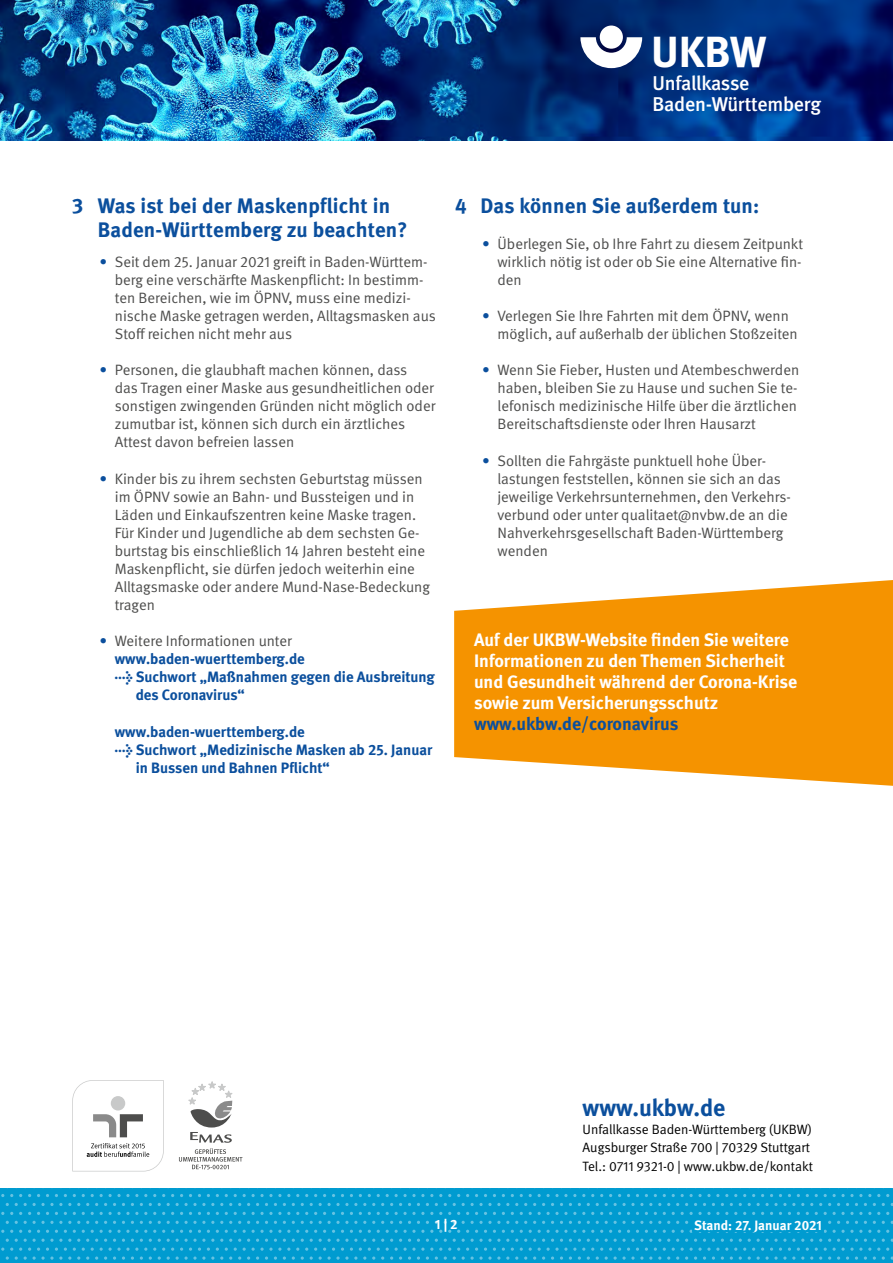
<style>
.page{position:relative;width:893px;height:1263px;background:#fff}
.page>*{position:absolute;margin:0;border:0;box-sizing:border-box;transform-origin:0 0}
.t1{font:700 43.5px "DGUV Meta";color:#fff}
._24pt_Unter-Übersc{font:700 24px "DGUV Meta";color:#0b4f9d}
.Einzug_und_blaue_Pun{font:700 21px/24px "DGUV Meta";letter-spacing:.01em;color:#0b4f9d}
.t2{font:500 19.95px "DGUV Meta";letter-spacing:-.015em;color:#fff}
.Einzug_und_blaue_Pun-2{font:700 18px/21px "DGUV Meta";color:#fff}
.t3{font:15px/18px "DGUV Meta";color:#4d4d4c}
.Einzug_und_blaue_Pun-3{font:700 15px/18px "DGUV Meta";color:#0b4f9d}
._24pt_Unter-Übersc-2{font:13.5px "DGUV Meta";letter-spacing:-.005em;color:#000}
.Fließtext{font:700 13.5px "DGUV Meta";color:#fff}
.s1{font-weight:700;color:#0b4f9d}
.s2{font-weight:400;color:#4d4d4c}
.s3{color:#0b4f9d}
</style>
<div class="page">
<div style="left:0;top:1188px;width:893px;height:75px;background:#009bd0"></div>
<svg style="left:243px;top:1194px;width:38px;height:3px"></svg>
<svg style="left:386px;top:1194px;width:47px;height:3px"></svg>
<svg style="left:538px;top:1194px;width:38px;height:3px"></svg>
<svg style="left:681px;top:1194px;width:38px;height:3px"></svg>
<svg style="left:824px;top:1194px;width:38px;height:3px"></svg>
<svg style="left:243px;top:1212px;width:38px;height:3px"></svg>
<svg style="left:386px;top:1212px;width:47px;height:3px"></svg>
<svg style="left:538px;top:1212px;width:38px;height:3px"></svg>
<svg style="left:681px;top:1212px;width:38px;height:3px"></svg>
<svg style="left:824px;top:1212px;width:38px;height:3px"></svg>
<svg style="left:176px;top:1203px;width:38px;height:3px"></svg>
<svg style="left:319px;top:1203px;width:38px;height:3px"></svg>
<svg style="left:462px;top:1203px;width:38px;height:3px"></svg>
<svg style="left:605px;top:1203px;width:38px;height:3px"></svg>
<svg style="left:748px;top:1203px;width:38px;height:3px"></svg>
<svg style="left:176px;top:1221px;width:38px;height:3px"></svg>
<svg style="left:319px;top:1221px;width:38px;height:3px"></svg>
<svg style="left:462px;top:1221px;width:38px;height:3px"></svg>
<svg style="left:605px;top:1221px;width:38px;height:3px"></svg>
<svg style="left:171px;top:1230px;width:356px;height:30px"></svg>
<svg style="left:529px;top:1230px;width:182px;height:30px"></svg>
<svg style="left:712px;top:1230px;width:173px;height:30px"></svg>
<svg style="left:886px;top:1230px;width:7px;height:30px"></svg>
<svg style="left:100px;top:1194px;width:38px;height:3px"></svg>
<svg style="left:100px;top:1212px;width:38px;height:3px"></svg>
<svg style="left:33px;top:1203px;width:38px;height:3px"></svg>
<svg style="left:33px;top:1221px;width:38px;height:3px"></svg>
<svg style="left:1px;top:1230px;width:169px;height:30px"></svg>
<img style="left:0;top:0;width:893px;height:140px">
<div style="left:600px;top:26px;width:23px;height:23px;background:#fff;border-radius:50%"></div>
<svg style="left:580px;top:37px;width:62px;height:31px"></svg>
<svg style="left:454px;top:580px;width:439px;height:206px;fill:#f59300"></svg>
<svg style="left:179px;top:1081px;width:64px;height:88px"></svg>
<svg style="left:72px;top:1080px;width:92px;height:91px"></svg>
<div style="left:692px;top:1217px;width:132px;height:15px;background:#009bd0"></div>
<p class="t1" style="left:651px;top:26px;width:117px">UKBW</p>
<p class="t2" style="left:652px;top:71px;width:99px">Unfallkasse</p>
<p class="t2" style="left:652px;top:92px;width:170px">Baden-Württemberg</p>
<p class="Einzug_und_blaue_Pun" style="left:98px;top:194px;width:311px;text-indent:-26px">3 Was ist bei der Maskenpflicht in<br>Baden-Württemberg zu beachten?</p>
<p class="t3" style="left:115px;top:253px;width:323px;text-indent:-15px"><span class="s1">•</span> Seit dem 25. Januar 2021 greift in Baden-Württem&shy;berg eine verschärfte Maskenpflicht: In bestimm&shy;ten Bereichen, wie im ÖPNV, muss eine medizi&shy;nische Maske getragen werden, Alltagsmasken aus Stoff reichen nicht mehr aus</p>
<p class="t3" style="left:115px;top:361px;width:322px;text-indent:-15px"><span class="s1">•</span> Personen, die glaubhaft machen können, dass<br>das Tragen einer Maske aus gesundheitlichen oder sonstigen zwingenden Gründen nicht möglich oder zumutbar ist, können sich durch ein ärztliches Attest davon befreien lassen</p>
<p class="t3" style="left:115px;top:470px;width:317px;text-indent:-15px"><span class="s1">•</span> Kinder bis zu ihrem sechsten Geburtstag müssen im ÖPNV sowie an Bahn- und Bussteigen und in Läden und Einkaufszentren keine Maske tragen.<br>Für Kinder und Jugendliche ab dem sechsten Ge&shy;burtstag bis einschließlich 14 Jahren besteht eine Maskenpflicht, sie dürfen jedoch weiterhin eine Alltagsmaske oder andere Mund-Nase-Bedeckung tragen</p>
<p class="Einzug_und_blaue_Pun-3" style="left:115px;top:633px;width:192px;text-indent:-15px">• <span class="s2">Weitere Informationen unter </span>www.baden-wuerttemberg.de</p>
<p class="Einzug_und_blaue_Pun-3" style="left:136px;top:669px;width:301px;text-indent:-21px">→ Suchwort „Maßnahmen gegen die Ausbreitung des Coronavirus“</p>
<p class="Einzug_und_blaue_Pun-3" style="left:115px;top:723px;width:192px">www.baden-wuerttemberg.de</p>
<p class="Einzug_und_blaue_Pun-3" style="left:136px;top:741px;width:298px;text-indent:-21px">→ Suchwort „Medizinische Masken ab 25. Januar in Bussen und Bahnen Pflicht“</p>
<p class="Einzug_und_blaue_Pun" style="left:455px;top:194px;width:306px">4 Das können Sie außerdem tun:</p>
<p class="t3" style="left:497px;top:235px;width:307px;text-align:justify;text-indent:-15px"><span class="s1">•</span> Überlegen Sie, ob Ihre Fahrt zu diesem Zeitpunkt wirklich nötig ist oder ob Sie eine Alternative fin&shy;den</p>
<p class="t3" style="left:497px;top:307px;width:302px;text-indent:-15px"><span class="s1">•</span> Verlegen Sie Ihre Fahrten mit dem ÖPNV, wenn möglich, auf außerhalb der üblichen Stoßzeiten</p>
<p class="t3" style="left:497px;top:361px;width:303px;text-indent:-15px"><span class="s1">•</span> Wenn Sie Fieber, Husten und Atembeschwerden haben, bleiben Sie zu Hause und suchen Sie te&shy;lefonisch medizinische Hilfe über die ärztlichen Bereitschaftsdienste oder Ihren Hausarzt</p>
<p class="t3" style="left:497px;top:452px;width:295px;text-indent:-15px"><span class="s1">•</span> Sollten die Fahrgäste punktuell hohe Über&shy;lastungen feststellen, können sie sich an das jeweilige Verkehrsunternehmen, den Verkehrs&shy;verbund oder unter qualitaet@nvbw.de an die Nahverkehrsgesellschaft Baden-Württemberg wenden</p>
<p class="Einzug_und_blaue_Pun-2" style="left:474px;top:630px;width:325px">Auf der UKBW-Website finden Sie weitere Informationen zu den Themen Sicherheit und Gesundheit während der Corona-Krise sowie zum Versicherungsschutz <span class="s3">www.ukbw.de/coronavirus</span></p>
<p class="_24pt_Unter-Übersc" style="left:583px;top:1094px;width:144px">www.ukbw.de</p>
<p class="_24pt_Unter-Übersc-2" style="left:583px;top:1122px;width:231px">Unfallkasse Baden-Württemberg (UKBW)</p>
<p class="_24pt_Unter-Übersc-2" style="left:583px;top:1140px;width:229px">Augsburger Straße 700 | 70329 Stuttgart</p>
<p class="_24pt_Unter-Übersc-2" style="left:583px;top:1158px;width:232px">Tel.: 0711 9321-0 | www.ukbw.de/kontakt</p>
<p class="Fließtext" style="left:435px;top:1217px;width:24px">1 | 2</p>
<p class="Fließtext" style="left:694px;top:1217px;width:129px">Stand: 27. Januar 2021</p>
</div>
